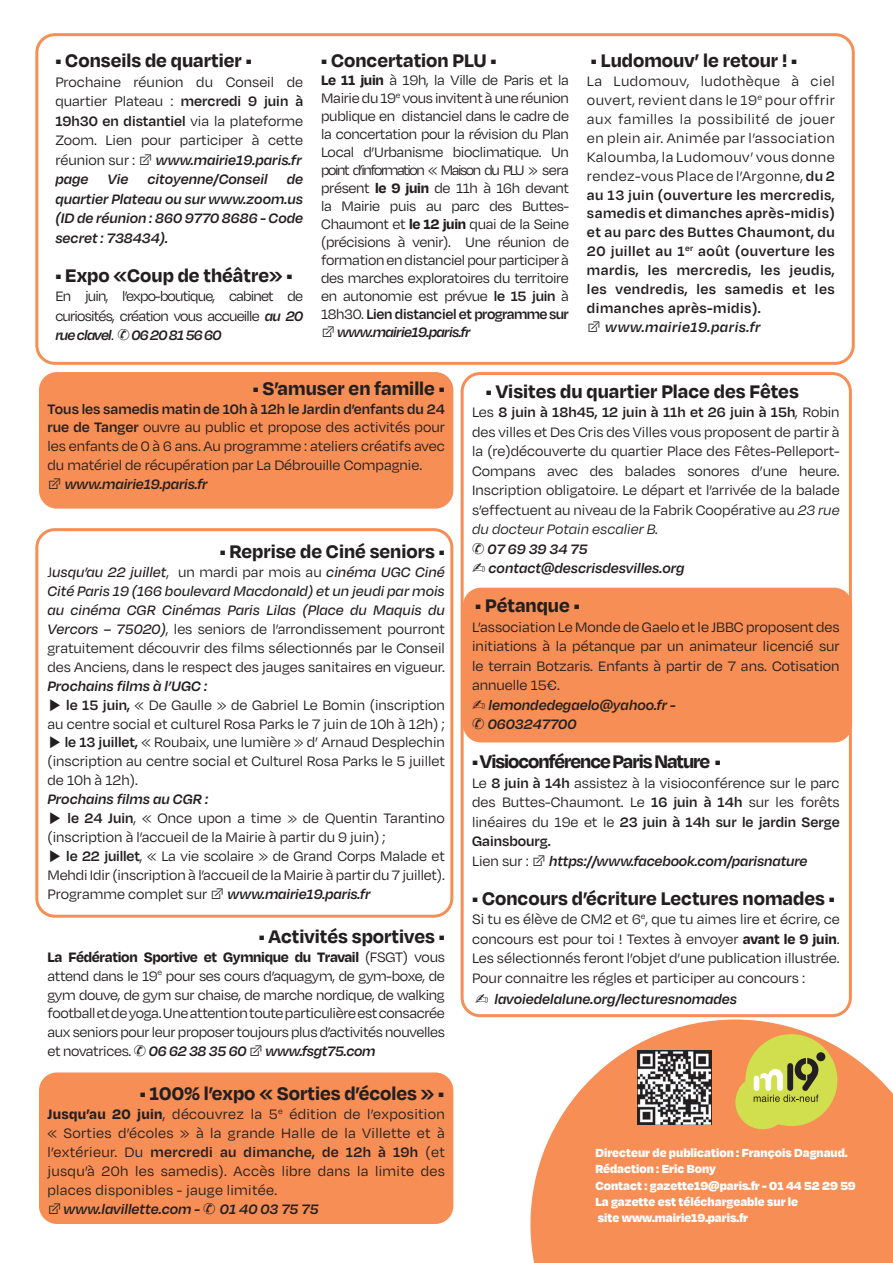
<style>
.page{position:relative;width:893px;height:1263px;background:#fff}
.page>*{position:absolute;margin:0;border:0;box-sizing:border-box;transform-origin:0 0}
.t1{font:700 21px "Degular";color:#231f20}
.t2{font:700 21px "Degular";letter-spacing:-.05em;color:#231f20}
.t3{font:15.75px/18.9px "Degular";color:#231f20;text-align:justify}
.t4{font:600 15.75px/18.9px "Degular";letter-spacing:.03em;color:#231f20;text-align:justify}
.t5{font:italic 600 15.75px/19.5px "Degular";color:#231f20}
.t6{font:italic 600 15.75px "Degular";letter-spacing:-.04em;color:#231f20}
.t7{font:italic 600 15.75px "Degular";letter-spacing:.03em;color:#231f20}
.t8{font:900 13.5px/16.2px "Degular";color:#fff}
.s1{font-weight:600}
.s2{font-weight:600;font-style:italic}
.s3{font-weight:700}
.s4{font-weight:400;font-style:normal}
.s5{font-weight:400}
.s6{font-weight:500;font-style:italic}
.s7{font-style:italic}
</style>
<div class="page">
<div style="left:39px;top:1072px;width:414px;height:152px;background:#f68e55;border-radius:18px"></div>
<div style="left:463px;top:588px;width:389px;height:154px;background:#f68e55;border-radius:18px"></div>
<div style="left:39px;top:372px;width:414px;height:137px;background:#f68e55;border-radius:18px"></div>
<div style="left:35px;top:33px;width:820px;height:332px;border:3px solid #f68e55;border-radius:18px"></div>
<div style="left:35px;top:528px;width:418px;height:390px;border:3px solid #f68e55;border-radius:18px"></div>
<div style="left:461px;top:372px;width:391px;height:645px;border:3px solid #f68e55;border-radius:18px"></div>
<svg style="left:530px;top:1019px;width:363px;height:244px;fill:#f68e55"></svg>
<svg style="left:735px;top:1034px;width:102px;height:95px;background:#cdbf54"></svg>
<img style="left:637px;top:1050px;width:74px;height:74px">
<p class="t1" style="left:55px;top:47px;width:198px">• Conseils de quartier •</p>
<p class="t3" style="left:55px;top:71px;width:249px;line-height:19.5px">Prochaine réunion du Conseil de quartier Plateau : <span class="s1">mercredi 9 juin à 19h30 en distantiel</span> via la plateforme Zoom. Lien pour participer à cette réunion sur : ➚ <span class="s2">www.mairie19.paris.fr</span></p>
<p class="t5" style="left:55px;top:169px;width:249px">page Vie citoyenne/Conseil de quartier Plateau ou sur www.zoom.us</p>
<p class="t5" style="left:55px;top:208px;width:249px">(ID de réunion : 860 9770 8686 - Code secret : 738434).</p>
<p class="t1" style="left:55px;top:262px;width:239px">• Expo «Coup de théâtre» •</p>
<p class="t3" style="left:55px;top:286px;width:249px;line-height:19.5px">En juin, l’expo-boutique, cabinet de curiosités, création vous accueille <span class="s2">au 20 rue clavel</span>. ✆<span class="s2">06 20 81 56 60</span></p>
<p class="t1" style="left:321px;top:47px;width:177px">• Concertation PLU •</p>
<p class="t3" style="left:321px;top:71px;width:249px;line-height:18px"><span class="s3">Le 11 juin</span> à 19h, la Ville de Paris et la Mairie du 19<sup>e</sup> vous invitent à une réunion publique en distanciel dans le cadre de la concertation pour la révision du Plan Local d’Urbanisme bioclimatique. Un point d’information « Maison du PLU » sera présent <span class="s3">le 9 juin</span> de 11h à 16h devant la Mairie puis au parc des Buttes-Chaumont et <span class="s3">le 12 juin</span> quai de la Seine (précisions à venir). Une réunion de formation en distanciel pour participer à des marches exploratoires du territoire en autonomie est prévue <span class="s1">le 15 juin</span> à 18h30. <span class="s1">Lien distanciel et programme sur</span></p>
<p class="t6" style="left:321px;top:323px;width:151px"><span class="s4">➚</span>www.mairie19.paris.fr</p>
<p class="t1" style="left:591px;top:47px;width:208px">• Ludomouv’ le retour ! •</p>
<p class="t4" style="left:587px;top:71px;width:249px"><span class="s5">La Ludomouv, ludothèque à ciel ouvert, revient dans le 19</span><sup>e</sup> <span class="s5">pour offrir aux familles la possibilité de jouer en plein air. Animée par l’association Kaloumba, la Ludomouv’ vous donne rendez-vous Place de l’Argonne,</span> du 2 au 13 juin (ouverture les mercredis, samedis et dimanches après-midis) et au parc des Buttes Chaumont, du 20 juillet au 1<sup>er</sup> août (ouverture les mardis, les mercredis, les jeudis, les vendredis, les samedis et les dimanches après-midis).</p>
<p class="t7" style="left:587px;top:317px;width:175px"><span class="s4">➚</span> www.mairie19.paris.fr</p>
<p class="t1" style="left:253px;top:375px;width:194px">• S’amuser en famille •</p>
<p class="t3" style="left:47px;top:399px;width:399px"><span class="s1">Tous les samedis matin de 10h à 12h le Jardin d’enfants du 24 rue de Tanger</span> ouvre au public et propose des activités pour les enfants de 0 à 6 ans. Au programme : ateliers créatifs avec du matériel de récupération par La Débrouille Compagnie.</p>
<p class="t5" style="left:47px;top:474px;width:162px"><span class="s4">➚</span> www.mairie19.paris.fr</p>
<p class="t1" style="left:220px;top:538px;width:227px">• Reprise de Ciné seniors •</p>
<p class="t3" style="left:47px;top:562px;width:399px">J<span class="s6">usqu’au 22 juillet</span>, un mardi par mois au <span class="s6">cinéma UGC Ciné Cité Paris 19 (166 boulevard Macdonald) et un jeudi par mois au cinéma CGR Cinémas Paris Lilas (Place du Maquis du Vercors – 75020)</span>, les seniors de l’arrondissement pourront gratuitement découvrir des films sélectionnés par le Conseil des Anciens, dans le respect des jauges sanitaires en vigueur.<br><span class="s2">Prochains films à l’UGC :</span></p>
<p class="t3" style="left:47px;top:695px;width:399px"><span class="s1">▶ le 15 juin,</span> « De Gaulle » de Gabriel Le Bomin (inscription au centre social et culturel Rosa Parks le 7 juin de 10h à 12h) ; <span class="s1">▶ le 13 juillet,</span> « Roubaix, une lumière » d’ Arnaud Desplechin (inscription au centre social et Culturel Rosa Parks le 5 juillet de 10h à 12h).</p>
<p class="t5" style="left:47px;top:789px;width:162px">Prochains films au CGR :</p>
<p class="t3" style="left:47px;top:808px;width:399px"><span class="s1">▶ le 24 Juin</span>, « Once upon a time » de Quentin Tarantino (inscription à l’accueil de la Mairie à partir du 9 juin) ;</p>
<p class="t3" style="left:47px;top:846px;width:399px"><span class="s1">▶ le 22 juillet</span>, « La vie scolaire » de Grand Corps Malade et<br>Mehdi Idir (inscription à l’accueil de la Mairie à partir du 7 juillet).</p>
<p class="t5" style="left:47px;top:883px;width:324px"><span class="s4">Programme complet sur ➚</span> www.mairie19.paris.fr</p>
<p class="t1" style="left:259px;top:923px;width:188px">• Activités sportives •</p>
<p class="t3" style="left:47px;top:947px;width:399px"><span class="s3">La Fédération Sportive et Gymnique du Travail</span> (FSGT) vous attend dans le 19<sup>e</sup> pour ses cours d’aquagym, de gym-boxe, de gym douve, de gym sur chaise, de marche nordique, de walking football et de yoga. Une attention toute particulière est consacrée aux seniors pour leur proposer toujours plus d’activités nouvelles et novatrices. ✆ <span class="s2">06 62 38 35 60</span> ➚ <span class="s2">www.fsgt75.com</span></p>
<p class="t1" style="left:140px;top:1080px;width:306px">• 100% l’expo « Sorties d’écoles » •</p>
<p class="t3" style="left:47px;top:1104px;width:399px"><span class="s3">Jusqu’au 20 juin</span>, découvrez la 5<sup>e</sup> édition de l’exposition « Sorties d’écoles » à la grande Halle de la Villette et à l’extérieur. Du <span class="s1">mercredi au dimanche, de 12h à 19h</span> (et jusqu’à 20h les samedis). Accès libre dans la limite des places disponibles - jauge limitée.</p>
<p class="t5" style="left:47px;top:1198px;width:273px"><span class="s4">➚</span>www.lavillette.com - ✆ 01 40 03 75 75</p>
<p class="t1" style="left:486px;top:378px;width:314px">• Visites du quartier Place des Fêtes</p>
<p class="t3" style="left:472px;top:402px;width:369px;line-height:19.5px">Les <span class="s1">8 juin à 18h45, 12 juin à 11h et 26 juin à 15h</span>, Robin des villes et Des Cris des Villes vous proposent de partir à la (re)découverte du quartier Place des Fêtes-Pelleport-Compans avec des balades sonores d’une heure.<br>Inscription obligatoire. Le départ et l’arrivée de la balade s’effectuent au niveau de la Fabrik Coopérative au <span class="s7">23 rue du docteur Potain escalier B.</span></p>
<p class="t5" style="left:472px;top:538px;width:117px">✆ 07 69 39 34 75</p>
<p class="t5" style="left:472px;top:558px;width:214px">✍ contact@descrisdesvilles.org</p>
<p class="t1" style="left:475px;top:592px;width:106px">• Pétanque •</p>
<p class="t3" style="left:472px;top:616px;width:369px;line-height:19.5px">L’association Le Monde de Gaelo et le JBBC proposent des initiations à la pétanque par un animateur licencié sur le terrain Botzaris. Enfants à partir de 7 ans. Cotisation annuelle 15€.</p>
<p class="t5" style="left:472px;top:694px;width:205px">✍ lemondedegaelo@yahoo.fr -</p>
<p class="t5" style="left:472px;top:714px;width:106px">✆ 0603247700</p>
<p class="t2" style="left:472px;top:748px;width:250px">• Visioconférence Paris Nature •</p>
<p class="t3" style="left:472px;top:772px;width:369px;line-height:19.5px">Le <span class="s1">8 juin à 14h</span> assistez à la visioconférence sur le parc des Buttes-Chaumont. Le <span class="s1">16 juin à 14h</span> sur les forêts linéaires du 19e et le <span class="s1">23 juin à 14h sur le jardin Serge Gainsbourg.</span></p>
<p class="t5" style="left:472px;top:850px;width:337px"><span class="s4">Lien sur : ➚</span> https://www.facebook.com/parisnature</p>
<p class="t1" style="left:472px;top:885px;width:364px">• Concours d’écriture Lectures nomades •</p>
<p class="t3" style="left:472px;top:909px;width:369px;line-height:19.5px">Si tu es élève de CM2 et 6<sup>e</sup>, que tu aimes lire et écrire, ce concours est pour toi ! Textes à envoyer <span class="s3">avant le 9 juin</span>.<br>Les sélectionnés feront l’objet d’une publication illustrée.<br>Pour connaitre les régles et participer au concours :</p>
<p class="t5" style="left:475px;top:989px;width:264px">✍ lavoiedelalune.org/lecturesnomades</p>
<p class="t8" style="left:595px;top:1144px;width:262px">Directeur de publication : François Dagnaud.<br>Rédaction : Eric Bony<br>Contact : gazette19@paris.fr - 01 44 52 29 59<br>La gazette est téléchargeable sur le<br>site www.mairie19.paris.fr</p>
</div>
